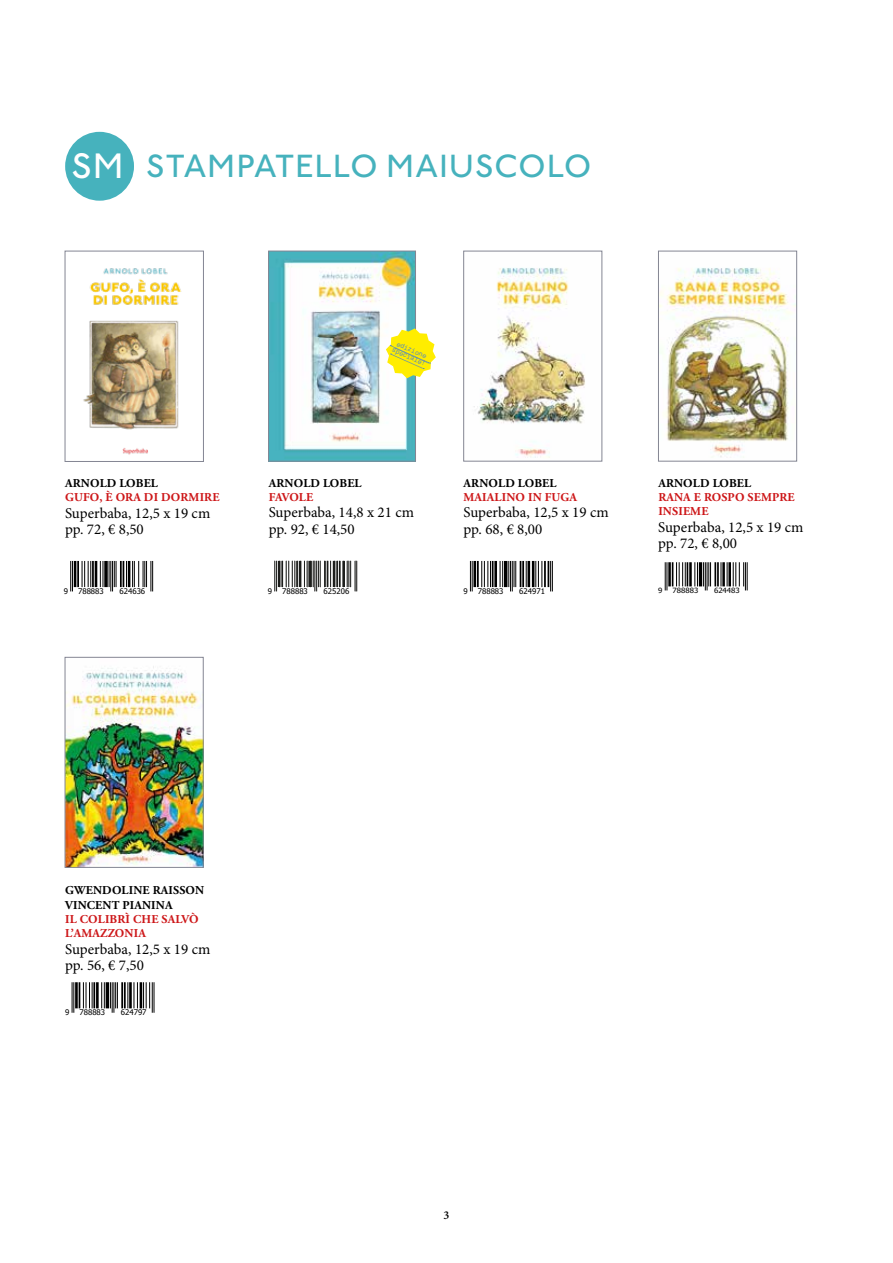
<style>
.page{position:relative;width:893px;height:1263px;background:#fff}
.page>*{position:absolute;margin:0;border:0;box-sizing:border-box;transform-origin:0 0}
.t1{font:500 33.15px "Johnston ITC Pro";letter-spacing:.035em;color:#46b2bd}
.t2{font:15px/16.5px "Minion Pro";color:#000}
.t3{font:700 12px/14.4px "Adobe Garamond Pro";letter-spacing:.015em;color:#cd1719}
.t4{font:700 12px/14.4px "Adobe Garamond Pro";letter-spacing:.015em;color:#000}
.t5{font:600 12px "Minion Pro";color:#000}
.t6{font:7.8px "Tahoma";color:#000}
.t7{font:7.2px "Tahoma";color:#000;scale:1.08 1}
.t8{font:6.75px/7.2px "Helvetica Monospaced Pro";color:#5c8db7}
.s1{font-size:36.45px;color:#fff}
</style>
<div class="page">
<img style="left:67px;top:666px;width:134px;height:199px">
<div style="left:65px;top:657px;width:138px;height:210px;border:1px solid #848693"></div>
<img style="left:660px;top:268px;width:135px;height:189px">
<div style="left:658px;top:251px;width:139px;height:210px;border:1px solid #848693"></div>
<img style="left:474px;top:268px;width:111px;height:190px">
<div style="left:463px;top:251px;width:139px;height:210px;border:1px solid #848693"></div>
<hr style="left:72px;top:561px;width:1px;height:30px;background:#000">
<hr style="left:70px;top:561px;width:1px;height:30px;background:#000">
<hr style="left:74px;top:561px;width:2px;height:26px;background:#000">
<hr style="left:77px;top:561px;width:2px;height:26px;background:#000">
<svg style="left:82px;top:561px;width:9px;height:26px"></svg>
<hr style="left:92px;top:561px;width:2px;height:26px;background:#000">
<hr style="left:95px;top:561px;width:2px;height:26px;background:#000">
<hr style="left:112px;top:561px;width:1px;height:30px;background:#000">
<hr style="left:110px;top:561px;width:1px;height:30px;background:#000">
<svg style="left:100px;top:561px;width:17px;height:26px"></svg>
<hr style="left:120px;top:561px;width:2px;height:26px;background:#000">
<hr style="left:152px;top:561px;width:1px;height:30px;background:#000">
<hr style="left:150px;top:561px;width:1px;height:30px;background:#000">
<svg style="left:123px;top:561px;width:24px;height:26px"></svg>
<img style="left:83px;top:268px;width:99px;height:187px">
<div style="left:65px;top:251px;width:139px;height:211px;border:1px solid #848693"></div>
<img style="left:270px;top:253px;width:144px;height:206px">
<div style="left:268px;top:251px;width:148px;height:210px;border:1px solid #848693"></div>
<hr style="left:276px;top:561px;width:1px;height:30px;background:#1d1e1c">
<hr style="left:274px;top:561px;width:1px;height:30px;background:#1d1e1c">
<hr style="left:278px;top:561px;width:2px;height:26px;background:#1d1e1c">
<hr style="left:281px;top:561px;width:2px;height:26px;background:#1d1e1c">
<svg style="left:286px;top:561px;width:9px;height:26px"></svg>
<hr style="left:296px;top:561px;width:2px;height:26px;background:#1d1e1c">
<hr style="left:299px;top:561px;width:2px;height:26px;background:#1d1e1c">
<hr style="left:316px;top:561px;width:1px;height:30px;background:#1d1e1c">
<hr style="left:314px;top:561px;width:1px;height:30px;background:#1d1e1c">
<svg style="left:304px;top:561px;width:17px;height:26px"></svg>
<hr style="left:324px;top:561px;width:2px;height:26px;background:#1d1e1c">
<svg style="left:327px;top:561px;width:4px;height:26px"></svg>
<hr style="left:333px;top:561px;width:2px;height:26px;background:#1d1e1c">
<hr style="left:339px;top:561px;width:2px;height:26px;background:#1d1e1c">
<hr style="left:336px;top:561px;width:2px;height:26px;background:#1d1e1c">
<hr style="left:342px;top:561px;width:3px;height:26px;background:#1d1e1c">
<hr style="left:356px;top:561px;width:1px;height:30px;background:#1d1e1c">
<hr style="left:355px;top:561px;width:1px;height:30px;background:#1d1e1c">
<svg style="left:347px;top:561px;width:4px;height:26px"></svg>
<svg style="left:386px;top:328px;width:50px;height:50px"></svg>
<hr style="left:472px;top:561px;width:1px;height:30px;background:#000">
<hr style="left:470px;top:561px;width:1px;height:30px;background:#000">
<hr style="left:473px;top:561px;width:3px;height:26px;background:#000">
<hr style="left:477px;top:561px;width:2px;height:26px;background:#000">
<svg style="left:481px;top:561px;width:12px;height:26px"></svg>
<hr style="left:494px;top:561px;width:3px;height:26px;background:#000">
<hr style="left:512px;top:561px;width:1px;height:30px;background:#000">
<hr style="left:510px;top:561px;width:1px;height:30px;background:#000">
<svg style="left:500px;top:561px;width:27px;height:26px"></svg>
<hr style="left:532px;top:561px;width:2px;height:26px;background:#000">
<hr style="left:527px;top:561px;width:3px;height:26px;background:#000">
<svg style="left:535px;top:561px;width:7px;height:26px"></svg>
<svg style="left:548px;top:561px;width:1px;height:26px"></svg>
<hr style="left:544px;top:561px;width:2px;height:26px;background:#000">
<hr style="left:552px;top:561px;width:1px;height:30px;background:#000">
<hr style="left:550px;top:561px;width:1px;height:30px;background:#000">
<svg style="left:665px;top:562px;width:23px;height:28px"></svg>
<hr style="left:689px;top:562px;width:3px;height:24px;background:#000">
<svg style="left:694px;top:562px;width:17px;height:28px"></svg>
<hr style="left:717px;top:562px;width:2px;height:24px;background:#000">
<hr style="left:714px;top:562px;width:2px;height:24px;background:#000">
<svg style="left:721px;top:562px;width:27px;height:28px"></svg>
<hr style="left:73px;top:982px;width:1px;height:31px;background:#000">
<hr style="left:72px;top:982px;width:1px;height:31px;background:#000">
<hr style="left:75px;top:982px;width:3px;height:26px;background:#000">
<svg style="left:79px;top:982px;width:14px;height:26px"></svg>
<hr style="left:93px;top:982px;width:2px;height:26px;background:#000">
<hr style="left:96px;top:982px;width:3px;height:26px;background:#000">
<hr style="left:113px;top:982px;width:1px;height:31px;background:#000">
<hr style="left:112px;top:982px;width:1px;height:31px;background:#000">
<svg style="left:101px;top:982px;width:17px;height:26px"></svg>
<hr style="left:124px;top:982px;width:2px;height:26px;background:#000">
<hr style="left:121px;top:982px;width:2px;height:26px;background:#000">
<svg style="left:127px;top:982px;width:1px;height:26px"></svg>
<hr style="left:129px;top:982px;width:3px;height:26px;background:#000">
<hr style="left:154px;top:982px;width:1px;height:31px;background:#000">
<hr style="left:152px;top:982px;width:1px;height:31px;background:#000">
<svg style="left:134px;top:982px;width:16px;height:26px"></svg>
<div style="left:65px;top:132px;width:69px;height:69px;background:#46b2bd;border-radius:50%"></div>
<h1 class="t1" style="left:71px;top:147px;width:522px"><span class="s1">SM</span> STAMPATELLO MAIUSCOLO</h1>
<p class="t4" style="left:65px;top:476px;width:94px">ARNOLD LOBEL</p>
<p class="t3" style="left:65px;top:490px;width:156px">GUFO, È ORA DI DORMIRE</p>
<p class="t2" style="left:65px;top:504px;width:147px">Superbaba, 12,5 x 19 cm pp. 72, € 8,50</p>
<p class="t6" style="left:64px;top:586px;width:6px">9</p>
<p class="t6" style="left:78px;top:586px;width:27px">788883</p>
<p class="t6" style="left:120px;top:586px;width:27px">624636</p>
<p class="t8" style="left:397px;top:339px;width:38px;rotate:24deg">edizione speciale!</p>
<p class="t4" style="left:269px;top:476px;width:94px">ARNOLD LOBEL</p>
<p class="t3" style="left:269px;top:490px;width:46px">FAVOLE</p>
<p class="t2" style="left:269px;top:504px;width:147px">Superbaba, 14,8 x 21 cm pp. 92, € 14,50</p>
<p class="t6" style="left:268px;top:586px;width:6px">9</p>
<p class="t6" style="left:282px;top:586px;width:27px">788883</p>
<p class="t6" style="left:324px;top:586px;width:27px">625206</p>
<p class="t4" style="left:464px;top:476px;width:94px">ARNOLD LOBEL</p>
<p class="t3" style="left:464px;top:490px;width:115px">MAIALINO IN FUGA</p>
<p class="t2" style="left:463px;top:504px;width:147px">Superbaba, 12,5 x 19 cm pp. 68, € 8,00</p>
<p class="t4" style="left:658px;top:476px;width:94px">ARNOLD LOBEL</p>
<p class="t3" style="left:658px;top:490px;width:138px">RANA E ROSPO SEMPRE<br>INSIEME</p>
<p class="t2" style="left:658px;top:519px;width:147px">Superbaba, 12,5 x 19 cm pp. 72, € 8,00</p>
<p class="t6" style="left:463px;top:586px;width:6px">9</p>
<p class="t6" style="left:478px;top:586px;width:27px">788883</p>
<p class="t6" style="left:519px;top:586px;width:27px">624971</p>
<p class="t7" style="left:658px;top:585px;width:5px">9</p>
<p class="t7" style="left:673px;top:585px;width:25px">788883</p>
<p class="t7" style="left:714px;top:585px;width:25px">624483</p>
<p class="t4" style="left:65px;top:883px;width:141px">GWENDOLINE RAISSON<br>VINCENT PIANINA</p>
<p class="t3" style="left:65px;top:912px;width:135px">IL COLIBRÌ CHE SALVÒ<br>L’AMAZZONIA</p>
<p class="t2" style="left:65px;top:941px;width:147px">Superbaba, 12,5 x 19 cm pp. 56, € 7,50</p>
<p class="t6" style="left:65px;top:1007px;width:6px">9</p>
<p class="t6" style="left:79px;top:1007px;width:27px">788883</p>
<p class="t6" style="left:121px;top:1007px;width:27px">624797</p>
<p class="t5" style="left:443px;top:1206px;width:7px">3</p>
</div>
